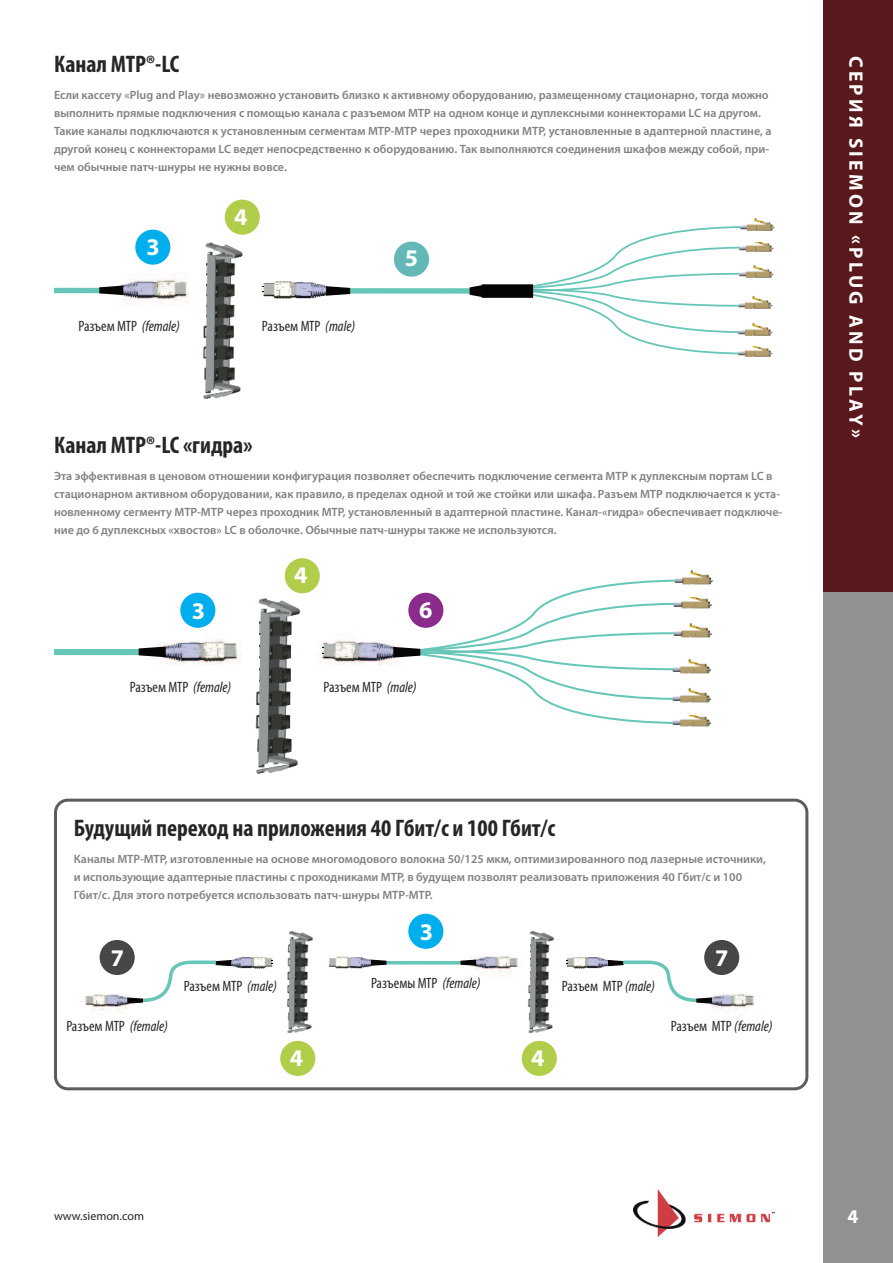
<style>
.page{position:relative;width:893px;height:1263px;background:#fff}
.page>*{position:absolute;margin:0;border:0;box-sizing:border-box;transform-origin:0 0}
.t1{font:700 condensed 24px "Myriad Pro";color:#272627}
.t2{font:700 24px "Myriad Pro";color:#fff}
.t3{font:700 19.5px "Myriad Pro";letter-spacing:.17em;color:#fff}
.t4{font:condensed 15px "Myriad Pro";color:#272627}
.t5{font:600 12px/18px "Myriad Pro";color:#7f8184}
.t6{font:12px "Myriad Pro";color:#272627}
.s1{font-style:italic}
</style>
<div class="page">
<img style="left:634px;top:1190px;width:140px;height:46px">
<div style="left:823px;top:415px;width:70px;height:848px;background:#909191"></div>
<div style="left:823px;top:0;width:70px;height:592px;background:#58181c"></div>
<img style="left:738px;top:346px;width:35px;height:11px">
<img style="left:742px;top:295px;width:31px;height:14px">
<img style="left:742px;top:264px;width:32px;height:14px">
<img style="left:742px;top:242px;width:32px;height:10px">
<img style="left:742px;top:217px;width:33px;height:14px">
<img style="left:742px;top:322px;width:31px;height:14px">
<svg style="left:533px;top:225px;width:209px;height:130px"></svg>
<img style="left:54px;top:199px;width:375px;height:200px">
<img style="left:106px;top:262px;width:100px;height:56px">
<div style="left:54px;top:288px;width:68px;height:5px;background:#66c6b7"></div>
<img style="left:244px;top:263px;width:99px;height:54px">
<div style="left:327px;top:288px;width:157px;height:6px;background:#66c6b7"></div>
<div style="left:483px;top:285px;width:49px;height:12px;background:#040503"></div>
<div style="left:482px;top:284px;width:51px;height:14px;border:2px solid #040503"></div>
<svg style="left:469px;top:284px;width:15px;height:14px"></svg>
<svg style="left:325px;top:285px;width:26px;height:12px"></svg>
<svg style="left:98px;top:285px;width:26px;height:11px"></svg>
<svg style="left:262px;top:286px;width:2px;height:6px"></svg>
<img style="left:677px;top:715px;width:34px;height:12px">
<img style="left:677px;top:658px;width:34px;height:16px">
<img style="left:677px;top:622px;width:36px;height:16px">
<img style="left:677px;top:597px;width:36px;height:12px">
<img style="left:675px;top:569px;width:39px;height:16px">
<img style="left:677px;top:687px;width:34px;height:16px">
<img style="left:54px;top:558px;width:484px;height:241px">
<img style="left:146px;top:620px;width:113px;height:62px">
<div style="left:54px;top:649px;width:110px;height:6px;background:#66c6b7"></div>
<img style="left:302px;top:621px;width:90px;height:61px">
<svg style="left:392px;top:579px;width:285px;height:146px"></svg>
<svg style="left:138px;top:645px;width:29px;height:13px"></svg>
<svg style="left:322px;top:647px;width:2px;height:6px"></svg>
<svg style="left:54px;top:799px;width:754px;height:291px"></svg>
<div style="left:225px;top:200px;width:35px;height:35px;background:#b1ce4a;border-radius:50%"></div>
<div style="left:280px;top:1041px;width:35px;height:35px;background:#b1ce4a;border-radius:50%"></div>
<div style="left:522px;top:1041px;width:35px;height:35px;background:#b1ce4a;border-radius:50%"></div>
<div style="left:100px;top:940px;width:35px;height:35px;background:#464848;border-radius:50%"></div>
<div style="left:704px;top:940px;width:35px;height:35px;background:#464848;border-radius:50%"></div>
<div style="left:394px;top:242px;width:35px;height:35px;background:#62b8b7;border-radius:50%"></div>
<div style="left:135px;top:230px;width:35px;height:35px;background:#00aded;border-radius:50%"></div>
<div style="left:285px;top:558px;width:35px;height:35px;background:#b1ce4a;border-radius:50%"></div>
<div style="left:180px;top:593px;width:35px;height:35px;background:#00aded;border-radius:50%"></div>
<div style="left:408px;top:914px;width:35px;height:35px;background:#00aded;border-radius:50%"></div>
<div style="left:408px;top:593px;width:35px;height:35px;background:#8b2b8b;border-radius:50%"></div>
<h1 class="t1" style="left:54px;top:56px;width:127px">Канал MTP®-LC</h1>
<p class="t5" style="left:54px;top:86px;width:719px">Если кассету «Plug and Play» невозможно установить близко к активному оборудованию, размещенному стационарно, тогда можно выполнить прямые подключения с помощью канала с разъемом MTP на одном конце и дуплексными коннекторами LC на другом.<br>Такие каналы подключаются к установленным сегментам MTP-MTP через проходники MTP, установленные в адаптерной пластине, а другой конец с коннекторами LC ведет непосредственно к оборудованию. Так выполняются соединения шкафов между собой, при&shy;чем обычные патч-шнуры не нужны вовсе.</p>
<h1 class="t2" style="left:147px;top:238px;width:15px">3</h1>
<h1 class="t2" style="left:234px;top:208px;width:15px">4</h1>
<p class="t4" style="left:78px;top:321px;width:103px">Разъем MTP <span class="s1">(female)</span></p>
<p class="t4" style="left:262px;top:321px;width:95px">Разъем MTP <span class="s1">(male)</span></p>
<h1 class="t2" style="left:405px;top:249px;width:15px">5</h1>
<h1 class="t1" style="left:54px;top:437px;width:200px">Канал MTP®-LC «гидра»</h1>
<p class="t5" style="left:54px;top:468px;width:730px">Эта эффективная в ценовом отношении конфигурация позволяет обеспечить подключение сегмента MTP к дуплексным портам LC в стационарном активном оборудовании, как правило, в пределах одной и той же стойки или шкафа. Разъем MTP подключается к уста&shy;новленному сегменту MTP-MTP через проходник MTP, установленный в адаптерной пластине. Канал-«гидра» обеспечивает подключе&shy;ние до 6 дуплексных «хвостов» LC в оболочке. Обычные патч-шнуры также не используются.</p>
<h1 class="t2" style="left:192px;top:601px;width:15px">3</h1>
<h1 class="t2" style="left:294px;top:566px;width:15px">4</h1>
<h1 class="t2" style="left:419px;top:601px;width:15px">6</h1>
<p class="t4" style="left:130px;top:682px;width:103px">Разъем MTP <span class="s1">(female)</span></p>
<p class="t4" style="left:323px;top:682px;width:95px">Разъем MTP <span class="s1">(male)</span></p>
<h1 class="t1" style="left:74px;top:820px;width:483px">Будущий переход на приложения 40 Гбит/с и 100 Гбит/с</h1>
<p class="t5" style="left:74px;top:851px;width:694px">Каналы MTP-MTP, изготовленные на основе многомодового волокна 50/125 мкм, оптимизированного под лазерные источники, и использующие адаптерные пластины с проходниками MTP, в будущем позволят реализовать приложения 40 Гбит/с и 100<br>Гбит/с. Для этого потребуется использовать патч-шнуры MTP-MTP.</p>
<h1 class="t2" style="left:420px;top:922px;width:15px">3</h1>
<h1 class="t2" style="left:111px;top:949px;width:15px">7</h1>
<h1 class="t2" style="left:715px;top:949px;width:15px">7</h1>
<p class="t4" style="left:371px;top:977px;width:111px">Разъемы MTP <span class="s1">(female)</span></p>
<p class="t4" style="left:184px;top:980px;width:95px">Разъем MTP <span class="s1">(male)</span></p>
<p class="t4" style="left:562px;top:980px;width:95px">Разъем MTP <span class="s1">(male)</span></p>
<p class="t4" style="left:66px;top:1020px;width:103px">Разъем MTP <span class="s1">(female)</span></p>
<p class="t4" style="left:671px;top:1020px;width:103px">Разъем MTP <span class="s1">(female)</span></p>
<p class="t6" style="left:54px;top:1212px;width:92px">www.siemon.com</p>
<h1 class="t2" style="left:290px;top:1049px;width:15px">4</h1>
<h1 class="t2" style="left:531px;top:1049px;width:15px">4</h1>
<h2 class="t3" style="left:863px;top:56px;width:383px;rotate:90deg">СЕРИЯ SIEMON «PLUG AND PLAY»</h2>
<h2 class="t3" style="left:847px;top:1209px;width:12px">4</h2>
</div>
